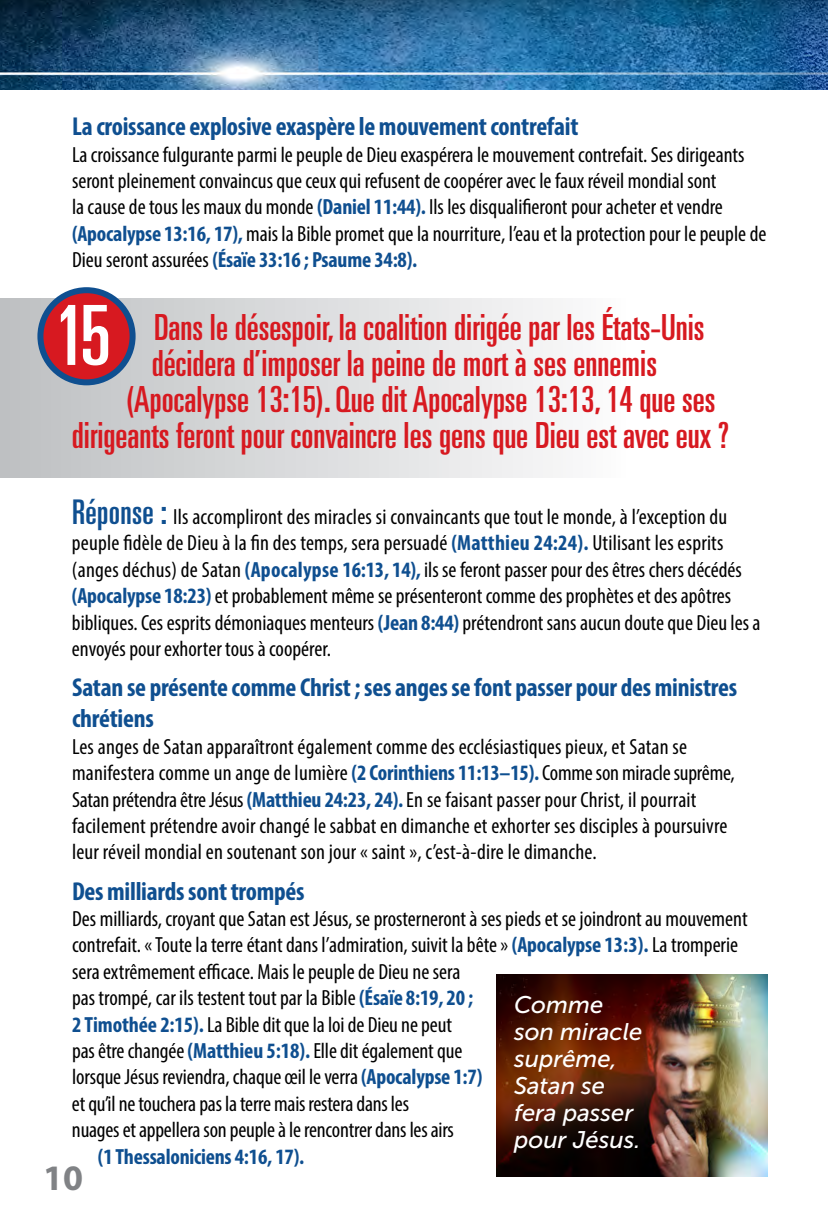
<style>
.page{position:relative;width:828px;height:1224px;background:#fff}
.page>*{position:absolute;margin:0;border:0;box-sizing:border-box;transform-origin:0 0}
.t1{font:ultra-condensed 83px "Univers";color:#fff}
.t2{font:ultra-condensed 36px "Univers";color:#d71920}
.t3{font:700 36px "Myriad Pro";color:#808285}
.t4{font:700 condensed 26px/31.2px "Myriad Pro";letter-spacing:-.01em;color:#0f4f90}
.t5{font:italic 24px/27px "Museo Sans 500";color:#fff}
.t6{font:condensed 22px/26.4px "Myriad Pro";color:#000}
.t7{font:700 condensed 22px "Myriad Pro";letter-spacing:-.01em;color:#0f4f90}
.s1{font-weight:700;color:#0f4f90}
.s2{font-family:"Univers";font-stretch:ultra-condensed;font-size:34px;color:#0f4f90}
</style>
<div class="page">
<img style="left:0;top:0;width:828px;height:90px">
<div style="left:0;top:298px;width:626px;height:180px;background:linear-gradient(to right,#bbbec1,#fdfcfc)"></div>
<div style="left:40px;top:290px;width:93px;height:92px;background:#d71920;border-radius:50%"></div>
<div style="left:37px;top:287px;width:99px;height:98px;border:6px solid #0f4f90;border-radius:50%"></div>
<img style="left:497px;top:975px;width:271px;height:202px">
<p class="t4" style="left:72px;top:110px;width:508px">La croissance explosive exaspère le mouvement contrefait</p>
<p class="t6" style="left:72px;top:141px;width:696px">La croissance fulgurante parmi le peuple de Dieu exaspérera le mouvement contrefait. Ses dirigeants seront pleinement convaincus que ceux qui refusent de coopérer avec le faux réveil mondial sont<br>la cause de tous les maux du monde <span class="s1">(Daniel 11:44).</span> Ils les disqualifieront pour acheter et vendre <span class="s1">(Apocalypse 13:16, 17),</span> mais la Bible promet que la nourriture, l’eau et la protection pour le peuple de Dieu seront assurées <span class="s1">(Ésaïe 33:16 ; Psaume 34:8).</span></p>
<h1 class="t1" style="left:54px;top:288px;width:58px">15</h1>
<h2 class="t2" style="left:154px;top:307px;width:552px">Dans le désespoir, la coalition dirigée par les États-Unis</h2>
<h2 class="t2" style="left:152px;top:343px;width:507px">décidera d’imposer la peine de mort à ses ennemis</h2>
<h2 class="t2" style="left:126px;top:379px;width:591px">(Apocalypse 13:15). Que dit Apocalypse 13:13, 14 que ses</h2>
<h2 class="t2" style="left:72px;top:415px;width:659px">dirigeants feront pour convaincre les gens que Dieu est avec eux ?</h2>
<p class="t6" style="left:72px;top:503px;width:690px"><span class="s2">Réponse :</span> Ils accompliront des miracles si convaincants que tout le monde, à l’exception du peuple fidèle de Dieu à la fin des temps, sera persuadé <span class="s1">(Matthieu 24:24).</span> Utilisant les esprits (anges déchus) de Satan <span class="s1">(Apocalypse 16:13, 14),</span> ils se feront passer pour des êtres chers décédés <span class="s1">(Apocalypse 18:23)</span> et probablement même se présenteront comme des prophètes et des apôtres bibliques. Ces esprits démoniaques menteurs <span class="s1">(Jean 8:44)</span> prétendront sans aucun doute que Dieu les a envoyés pour exhorter tous à coopérer.</p>
<p class="t4" style="left:72px;top:671px;width:667px">Satan se présente comme Christ ; ses anges se font passer pour des ministres chrétiens</p>
<p class="t6" style="left:72px;top:733px;width:664px">Les anges de Satan apparaîtront également comme des ecclésiastiques pieux, et Satan se manifestera comme un ange de lumière <span class="s1">(2 Corinthiens 11:13–15).</span> Comme son miracle suprême, Satan prétendra être Jésus <span class="s1">(Matthieu 24:23, 24).</span> En se faisant passer pour Christ, il pourrait facilement prétendre avoir changé le sabbat en dimanche et exhorter ses disciples à poursuivre leur réveil mondial en soutenant son jour « saint », c’est-à-dire le dimanche.</p>
<p class="t4" style="left:72px;top:875px;width:234px">Des milliards sont trompés</p>
<p class="t6" style="left:72px;top:905px;width:677px">Des milliards, croyant que Satan est Jésus, se prosterneront à ses pieds et se joindront au mouvement contrefait. « Toute la terre étant dans l’admiration, suivit la bête » <span class="s1">(Apocalypse 13:3).</span> La tromperie sera extrêmement efficace. Mais le peuple de Dieu ne sera<br>pas trompé, car ils testent tout par la Bible <span class="s1">(Ésaïe 8:19, 20 ;<br>2 Timothée 2:15).</span> La Bible dit que la loi de Dieu ne peut<br>pas être changée <span class="s1">(Matthieu 5:18).</span> Elle dit également que<br>lorsque Jésus reviendra, chaque œil le verra <span class="s1">(Apocalypse 1:7)<br></span>et qu’il ne touchera pas la terre mais restera dans les<br>nuages et appellera son peuple à le rencontrer dans les airs</p>
<p class="t7" style="left:98px;top:1143px;width:208px">(1 Thessaloniciens 4:16, 17).</p>
<p class="t5" style="left:514px;top:992px;width:130px">Comme son miracle suprême,<br>Satan se fera passer pour Jésus.</p>
<h2 class="t3" style="left:43px;top:1155px;width:41px">10</h2>
</div>
